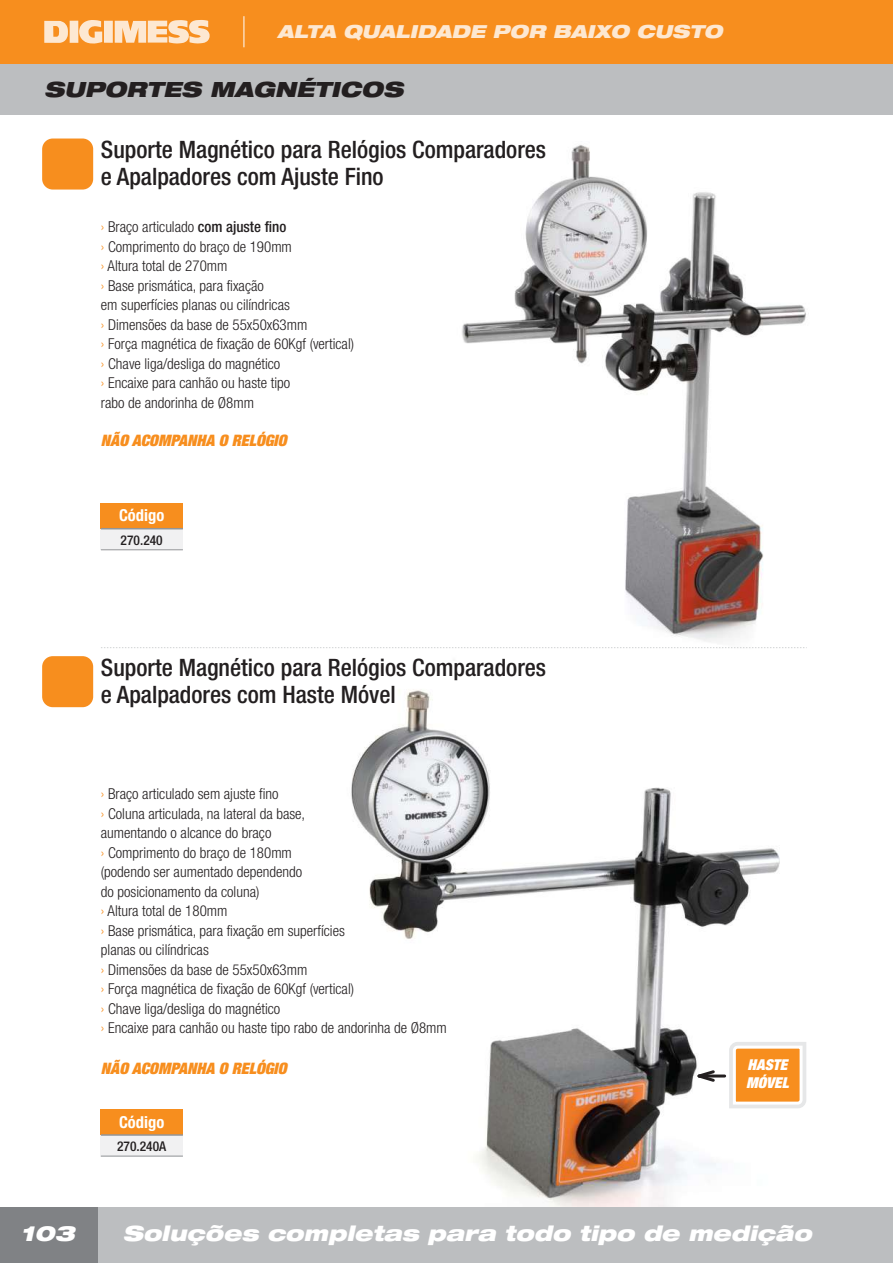
<style>
.page{position:relative;width:893px;height:1263px;background:#fff}
.page>*{position:absolute;margin:0;border:0;box-sizing:border-box;transform-origin:0 0}
.t1{font:500 condensed 24px/27px "Helvetica Neue";color:#231f20}
.t2{font:italic 900 expanded 21px "Helvetica Neue";color:#fff}
.t3{font:italic 900 expanded 21px "Helvetica Neue";color:#231f20}
.t4{font:italic 900 expanded 18px "Helvetica Neue";color:#fff}
.t5{font:700 condensed 16.5px "Helvetica Neue";color:#fff}
.t6{font:italic 900 expanded 15.9px "Helvetica Neue";color:#f78e1e}
.t7{font:300 condensed 15px/19.5px "Helvetica Neue";color:#231f20}
.t8{font:italic 900 expanded 15px/18px "Helvetica Neue";color:#fff}
.t9{font:500 condensed 13.5px "Helvetica Neue";color:#231f20}
.s1{color:#f78e1e}
.s2{font-weight:500}
</style>
<div class="page">
<img style="left:295px;top:690px;width:530px;height:518px">
<img style="left:351px;top:693px;width:322px;height:504px">
<img style="left:578px;top:145px;width:231px;height:504px">
<img style="left:462px;top:146px;width:224px;height:488px">
<div style="left:0;top:0;width:893px;height:115px;background:#bcbec0"></div>
<div style="left:0;top:1208px;width:893px;height:55px;background:#bcbec0"></div>
<div style="left:0;top:1208px;width:98px;height:55px;background:#808285"></div>
<div style="left:0;top:0;width:893px;height:64px;background:#f78e1e"></div>
<svg style="left:44px;top:20px;width:166px;height:24px"></svg>
<hr style="left:244px;top:16px;width:1px;height:31px;background:#fff">
<div style="left:42px;top:139px;width:51px;height:51px;background:#f78e1e;border-radius:11px"></div>
<div style="left:42px;top:656px;width:51px;height:51px;background:#f78e1e;border-radius:11px"></div>
<svg style="left:101px;top:647px;width:706px;height:1px"></svg>
<div style="left:101px;top:529px;width:82px;height:21px;background:#f1f1f2"></div>
<div style="left:101px;top:503px;width:82px;height:26px;background:#f78e1e"></div>
<hr style="left:101px;top:528px;width:82px;height:1px;background:#939598">
<hr style="left:101px;top:549px;width:82px;height:1px;background:#939598">
<div style="left:101px;top:1135px;width:82px;height:21px;background:#f1f1f2"></div>
<div style="left:101px;top:1109px;width:82px;height:26px;background:#f78e1e"></div>
<hr style="left:101px;top:1134px;width:82px;height:2px;background:#939598">
<hr style="left:101px;top:1156px;width:82px;height:1px;background:#939598">
<svg style="left:724px;top:1037px;width:88px;height:76px"></svg>
<hr style="left:699px;top:1074px;width:26px;height:3px;background:#231f20">
<svg style="left:695px;top:1068px;width:22px;height:16px"></svg>
<p class="t4" style="left:277px;top:19px;width:446px">ALTA QUALIDADE POR BAIXO CUSTO</p>
<h2 class="t3" style="left:44px;top:76px;width:360px">SUPORTES MAGNÉTICOS</h2>
<h1 class="t1" style="left:101px;top:136px;width:447px">Suporte Magnético para Relógios Comparadores e Apalpadores com Ajuste Fino</h1>
<p class="t7" style="left:101px;top:217px;width:255px"><span class="s1">›</span> Braço articulado <span class="s2">com ajuste fino<br></span><span class="s1">›</span> Comprimento do braço de 190mm<br><span class="s1">›</span> Altura total de 270mm<br><span class="s1">›</span> Base prismática, para fixação<br>em superfícies planas ou cilíndricas<br><span class="s1">›</span> Dimensões da base de 55x50x63mm<br><span class="s1">›</span> Força magnética de fixação de 60Kgf (vertical) <span class="s1">›</span> Chave liga/desliga do magnético<br><span class="s1">›</span> Encaixe para canhão ou haste tipo<br>rabo de andorinha de Ø8mm</p>
<p class="t6" style="left:101px;top:430px;width:187px">NÃO ACOMPANHA O RELÓGIO</p>
<p class="t5" style="left:119px;top:506px;width:47px">Código</p>
<p class="t9" style="left:121px;top:532px;width:44px">270.240</p>
<h1 class="t1" style="left:101px;top:653px;width:447px">Suporte Magnético para Relógios Comparadores e Apalpadores com Haste Móvel</h1>
<p class="t7" style="left:101px;top:784px;width:347px"><span class="s1">›</span> Braço articulado sem ajuste fino<br><span class="s1">›</span> Coluna articulada, na lateral da base,<br>aumentando o alcance do braço<br><span class="s1">›</span> Comprimento do braço de 180mm<br>(podendo ser aumentado dependendo<br>do posicionamento da coluna)<br><span class="s1">›</span> Altura total de 180mm<br><span class="s1">›</span> Base prismática, para fixação em superfícies<br>planas ou cilíndricas<br><span class="s1">›</span> Dimensões da base de 55x50x63mm<br><span class="s1">›</span> Força magnética de fixação de 60Kgf (vertical)<br><span class="s1">›</span> Chave liga/desliga do magnético<br><span class="s1">›</span> Encaixe para canhão ou haste tipo rabo de andorinha de Ø8mm</p>
<p class="t6" style="left:101px;top:1058px;width:187px">NÃO ACOMPANHA O RELÓGIO</p>
<p class="t8" style="left:746px;top:1056px;width:44px">HASTE<br>MÓVEL</p>
<p class="t5" style="left:119px;top:1112px;width:47px">Código</p>
<h2 class="t2" style="left:20px;top:1220px;width:56px">103</h2>
<p class="t9" style="left:117px;top:1138px;width:51px">270.240A</p>
<h2 class="t2" style="left:123px;top:1220px;width:690px">Soluções completas para todo tipo de medição</h2>
</div>
